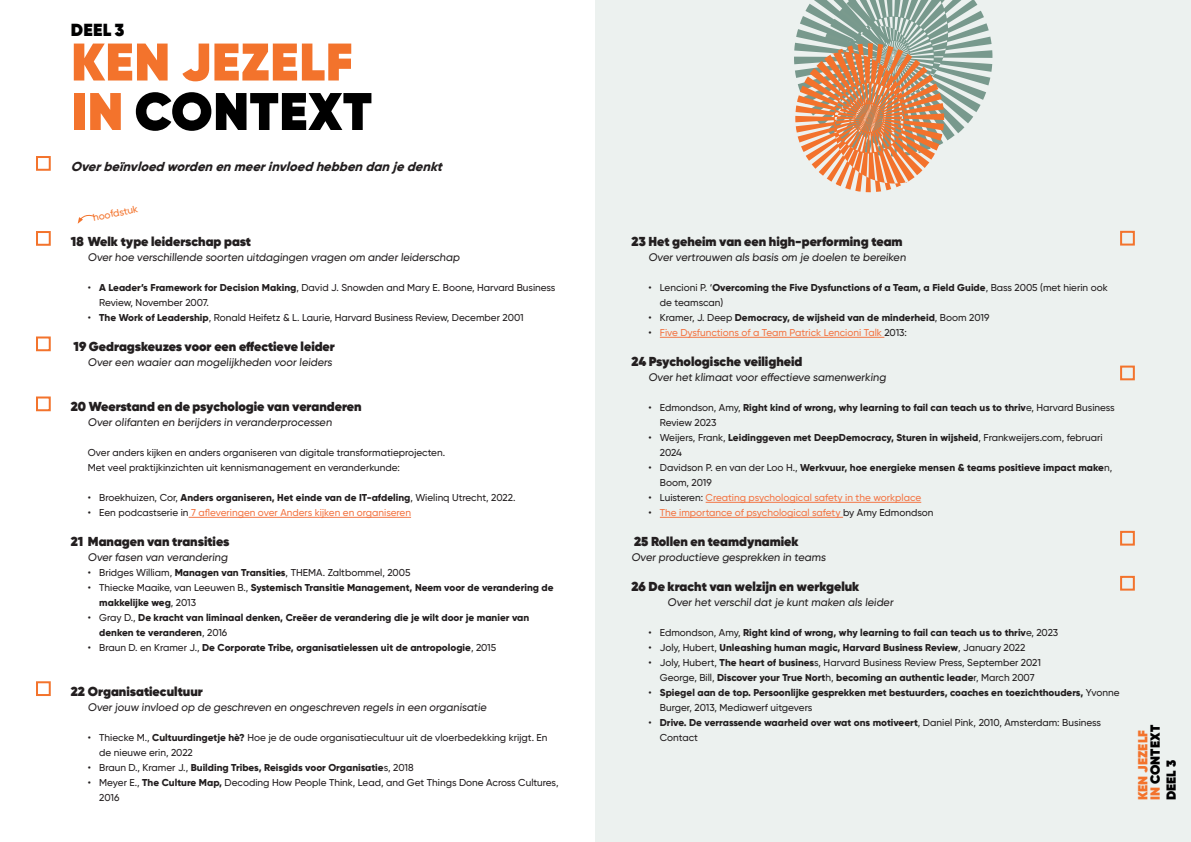
<style>
.page{position:relative;width:1191px;height:842px;background:#fff}
.page>*{position:absolute;margin:0;border:0;box-sizing:border-box;transform-origin:0 0}
.t1{font:800 52.8px/49.5px "Gilroy";letter-spacing:.01em;color:#f3732c}
.t2{font:800 17.5px "Gilroy";color:#000001}
.t3{font:800 13.2px/12.4px "Gilroy";letter-spacing:.01em;color:#f3732c}
.t4{font:800 13.1px "Gilroy";color:#000001}
.t5{font:800 13px "Gilroy";color:#231f20}
.t6{font:italic 800 13px "Gilroy";color:#231f20}
.t7{font:500 11px "Gilroy";color:#231f20}
.t8{font:800 10px/15px "Gilroy";color:#231f20}
.t9{font:500 10px/15px "Gilroy";color:#231f20}
.t10{font:500 10px "Gilroy";color:#f37645}
.t11{font:500 10px "Gilroy";color:#f3732c}
.s1{color:#000}
.s2{font-weight:800}
.s3{font-weight:500}
.s4{color:#231f20}
</style>
<div class="page">
<div style="left:595px;top:0;width:596px;height:842px;background:#ecf1ef"></div>
<hr style="left:189px;top:517px;width:222px;height:1px;background:#f37645">
<div style="left:36px;top:156px;width:15px;height:15px;border:2px solid #f3732c"></div>
<svg style="left:78px;top:214px;width:17px;height:10px"></svg>
<hr style="left:660px;top:337px;width:224px;height:1px;background:#f37645">
<hr style="left:705px;top:502px;width:216px;height:1px;background:#f37645">
<hr style="left:660px;top:517px;width:183px;height:1px;background:#f37645">
<svg style="left:794px;top:0;width:198px;height:192px"></svg>
<div style="left:36px;top:231px;width:15px;height:15px;border:2px solid #f3732c"></div>
<div style="left:36px;top:336px;width:15px;height:15px;border:2px solid #f3732c"></div>
<div style="left:36px;top:396px;width:15px;height:15px;border:2px solid #f3732c"></div>
<div style="left:36px;top:681px;width:15px;height:15px;border:2px solid #f3732c"></div>
<div style="left:1120px;top:231px;width:14px;height:15px;border:2px solid #f3732c"></div>
<div style="left:1120px;top:366px;width:14px;height:14px;border:2px solid #f3732c"></div>
<div style="left:1120px;top:576px;width:14px;height:15px;border:2px solid #f3732c"></div>
<div style="left:1120px;top:531px;width:14px;height:15px;border:2px solid #f3732c"></div>
<h2 class="t2" style="left:71px;top:18px;width:55px">DEEL 3</h2>
<h1 class="t1" style="left:71px;top:37px;width:302px">KEN JEZELF<br>IN <span class="s1">CONTEXT</span></h1>
<h3 class="t6" style="left:71px;top:158px;width:377px">Overbeïnvloed wordenenmeerinvloed hebbendanjedenkt</h3>
<p class="t11" style="left:92px;top:212px;width:47px;rotate:-12deg">hoofdstuk</p>
<h3 class="t5" style="left:71px;top:233px;width:182px">18 Welk type leiderschap past</h3>
<p class="t7" style="left:88px;top:250px;width:375px">Over hoe verschillende soorten uitdagingen vragen om ander leiderschap</p>
<p class="t9" style="left:99px;top:280px;width:458px;text-indent:-11px">• <span class="s2">A Leader’s Framework for Decision Making</span>, David J. Snowden and Mary E. Boone, Harvard Business<br>Review, November 2007.</p>
<p class="t9" style="left:88px;top:310px;width:437px">• <span class="s2">The Work of Leadership</span>, Ronald Heifetz &amp; L. Laurie, Harvard Business Review, December 2001</p>
<h3 class="t5" style="left:73px;top:338px;width:263px">19 Gedragskeuzes voor een effectieve leider</h3>
<p class="t7" style="left:88px;top:355px;width:247px">Over een waaier aan mogelijkheden voor leiders</p>
<h3 class="t5" style="left:71px;top:398px;width:292px">20 Weerstand en de psychologie van veranderen</h3>
<p class="t7" style="left:88px;top:415px;width:247px">Over olifanten en berijders in veranderprocessen</p>
<p class="t9" style="left:88px;top:445px;width:359px">Over anders kijken en anders organiseren van digitale transformatieprojecten.<br>Met veel praktijkinzichten uit kennismanagement en veranderkunde:</p>
<p class="t8" style="left:88px;top:490px;width:429px"><span class="s3">• Broekhuizen, Cor,</span> Anders organiseren, Het einde van de IT-afdeling<span class="s3">, Wielinq Utrecht, 2022.</span></p>
<p class="t10" style="left:88px;top:506px;width:325px"><span class="s4">• Een podcastserie in</span> 7 afleveringen over Anders kijken en organiseren</p>
<h3 class="t5" style="left:71px;top:533px;width:160px">21 Managen van transities</h3>
<p class="t7" style="left:88px;top:550px;width:143px">Over fasen van verandering</p>
<p class="t9" style="left:88px;top:565px;width:324px">• Bridges William, <span class="s2">Managen van Transities</span>, THEMA. Zaltbommel, 2005</p>
<p class="t8" style="left:99px;top:580px;width:456px;text-indent:-11px"><span class="s3">• Thiecke Maaike, van Leeuwen B.,</span> Systemisch Transitie Management, Neem voor de verandering de makkelijke weg<span class="s3">, 2013</span></p>
<p class="t8" style="left:99px;top:610px;width:431px;text-indent:-11px"><span class="s3">• Gray D.,</span> De kracht van liminaal denken, Creëer de verandering die je wilt door je manier van denken te veranderen<span class="s3">, 2016</span></p>
<p class="t8" style="left:88px;top:640px;width:410px"><span class="s3">• Braun D. en Kramer J.,</span> De Corporate Tribe, organisatielessen uit de antropologie<span class="s3">, 2015</span></p>
<h3 class="t5" style="left:71px;top:683px;width:133px">22 Organisatiecultuur</h3>
<p class="t7" style="left:88px;top:700px;width:401px">Over jouw invloed op de geschreven en ongeschreven regels in een organisatie</p>
<p class="t9" style="left:99px;top:730px;width:450px;text-indent:-11px">• Thiecke M., <span class="s2">Cultuurdingetje hè?</span> Hoe je de oude organisatiecultuur uit de vloerbedekking krijgt. En de nieuwe erin, 2022</p>
<p class="t8" style="left:88px;top:760px;width:327px"><span class="s3">• Braun D., Kramer J.,</span> Building Tribes, Reisgids voor Organisatie<span class="s3">s, 2018</span></p>
<p class="t9" style="left:99px;top:775px;width:461px;text-indent:-11px">• Meyer E., <span class="s2">The Culture Map,</span> Decoding How People Think, Lead, and Get Things Done Across Cultures,<br>2016</p>
<h3 class="t5" style="left:631px;top:233px;width:273px">23 Het geheim van een high-performing team</h3>
<p class="t7" style="left:648px;top:250px;width:260px">Over vertrouwen als basis om je doelen te bereiken</p>
<p class="t8" style="left:660px;top:280px;width:449px;text-indent:-11px"><span class="s3">• Lencioni P. ‘</span>Overcoming the Five Dysfunctions of a Team, a Field Guide<span class="s3">, Bass 2005 (met hierin ook de teamscan)</span></p>
<p class="t8" style="left:648px;top:310px;width:342px"><span class="s3">• Kramer, J. Deep</span> Democracy, de wijsheid van de minderheid<span class="s3">, Boom 2019</span></p>
<p class="t10" style="left:648px;top:326px;width:260px"><span class="s4">•</span> Five Dysfunctions of a Team Patrick Lencioni Talk <span class="s4">2013:</span></p>
<h3 class="t5" style="left:631px;top:353px;width:172px">24 Psychologische veiligheid</h3>
<p class="t7" style="left:648px;top:370px;width:240px">Over het klimaat voor effectieve samenwerking</p>
<p class="t8" style="left:660px;top:400px;width:456px;text-indent:-11px"><span class="s3">• Edmondson, Amy,</span> Right kind of wrong, why learning to fail can teach us to thriv<span class="s3">e, Harvard Business<br>Review 2023</span></p>
<p class="t9" style="left:660px;top:430px;width:444px;text-indent:-11px">• Weijers, Frank, <span class="s2">Leidinggeven met DeepDemocracy, Sturen in wijsheid</span>, Frankweijers.com, februari<br>2024</p>
<p class="t8" style="left:660px;top:460px;width:454px;text-indent:-11px"><span class="s3">• Davidson P. en van der Loo H.,</span> Werkvuur, hoe energieke mensen &amp; teams positieve impact make<span class="s3">n,<br>Boom, 2019</span></p>
<p class="t10" style="left:648px;top:491px;width:274px"><span class="s4">• Luisteren:</span> Creating psychological safety in the workplace</p>
<p class="t10" style="left:648px;top:506px;width:286px"><span class="s4">•</span> The importance of psychological safety <span class="s4">by Amy Edmondson</span></p>
<h3 class="t5" style="left:634px;top:533px;width:166px">25 Rollen en teamdynamiek</h3>
<p class="t7" style="left:631px;top:550px;width:197px">Over productieve gesprekken in teams</p>
<h3 class="t5" style="left:631px;top:578px;width:229px">26 De kracht van welzijn en werkgeluk</h3>
<p class="t7" style="left:667px;top:595px;width:229px">Over het verschil dat je kunt maken als leider</p>
<p class="t8" style="left:648px;top:625px;width:411px"><span class="s3">• Edmondson, Amy,</span> Right kind of wrong, why learning to fail can teach us to thriv<span class="s3">e, 2023</span></p>
<p class="t8" style="left:648px;top:640px;width:378px"><span class="s3">• Joly, Hubert,</span> Unleashing human magic, Harvard Business Review<span class="s3">, January 2022</span></p>
<p class="t9" style="left:648px;top:655px;width:394px;text-align:center">• Joly, Hubert, <span class="s2">The heart of busines</span>s, Harvard Business Review Press, September 2021<br>George, Bill, <span class="s2">Discover your True Nort</span>h, <span class="s2">becoming an authentic leade</span>r, March 2007</p>
<p class="t8" style="left:660px;top:685px;width:461px;text-indent:-11px"><span class="s3">•</span> Spiegel aan de top. Persoonlijke gesprekken met bestuurders, coaches en toezichthouders, <span class="s3">Yvonne<br>Burger, 2013, Mediawerf uitgevers</span></p>
<p class="t8" style="left:660px;top:715px;width:442px;text-indent:-11px"><span class="s3">•</span> Drive. De verrassende waarheid over wat ons motiveert<span class="s3">, Daniel Pink, 2010, Amsterdam: Business<br>Contact</span></p>
<h3 class="t3" style="left:1136px;top:800px;width:77px;rotate:-90deg">KEN JEZELF<br>IN <span class="s1">CONTEXT</span></h3>
<h3 class="t4" style="left:1163px;top:800px;width:42px;rotate:-90deg">DEEL 3</h3>
</div>
